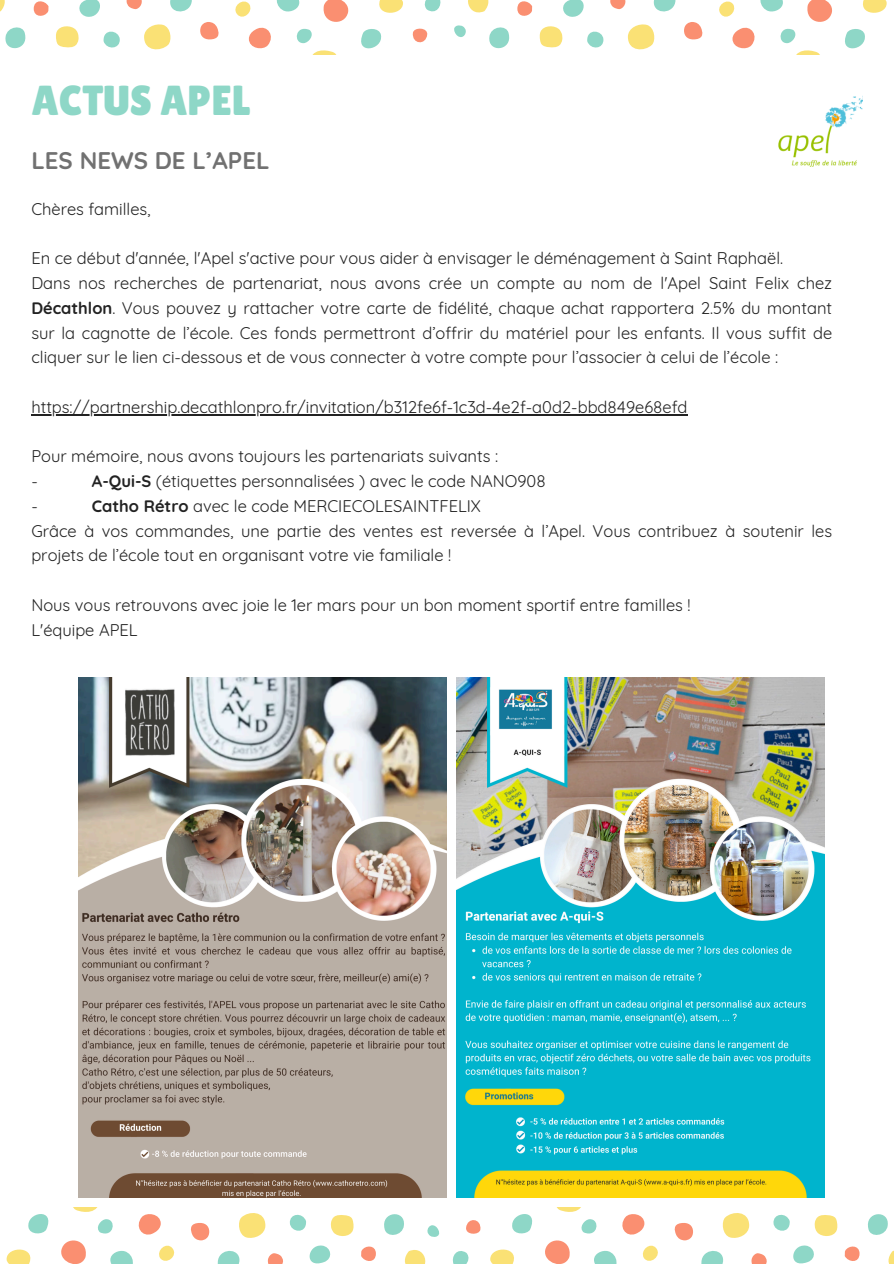
<style>
.page{position:relative;width:894px;height:1264px;background:#fff}
.page>*{position:absolute;margin:0;border:0;box-sizing:border-box;transform-origin:0 0}
.t1{font:42px "Lilita One";color:#8ed7c7}
.t2{font:700 24px "Quicksand";color:#717171}
.t3{font:16.5px/24.8px "Quicksand";color:#222;text-align:justify}
.s1{font-weight:700}
</style>
<div class="page">
<svg style="left:424px;top:0;width:17px;height:12px"></svg>
<svg style="left:79px;top:0;width:21px;height:17px"></svg>
<svg style="left:170px;top:0;width:22px;height:12px"></svg>
<svg style="left:103px;top:31px;width:17px;height:17px"></svg>
<svg style="left:126px;top:0;width:16px;height:9px"></svg>
<svg style="left:412px;top:28px;width:16px;height:15px"></svg>
<svg style="left:200px;top:22px;width:19px;height:18px"></svg>
<svg style="left:56px;top:26px;width:23px;height:22px"></svg>
<svg style="left:235px;top:0;width:168px;height:55px"></svg>
<svg style="left:0;top:0;width:49px;height:49px"></svg>
<svg style="left:144px;top:24px;width:27px;height:26px"></svg>
<svg style="left:563px;top:0;width:21px;height:17px"></svg>
<svg style="left:653px;top:0;width:23px;height:12px"></svg>
<svg style="left:587px;top:31px;width:16px;height:17px"></svg>
<svg style="left:610px;top:0;width:15px;height:9px"></svg>
<svg style="left:684px;top:22px;width:19px;height:18px"></svg>
<svg style="left:539px;top:26px;width:23px;height:22px"></svg>
<svg style="left:719px;top:0;width:167px;height:55px"></svg>
<svg style="left:454px;top:0;width:78px;height:49px"></svg>
<svg style="left:627px;top:24px;width:28px;height:26px"></svg>
<svg style="left:452px;top:1251px;width:17px;height:12px"></svg>
<svg style="left:793px;top:1245px;width:21px;height:18px"></svg>
<svg style="left:701px;top:1251px;width:23px;height:12px"></svg>
<svg style="left:773px;top:1214px;width:17px;height:17px"></svg>
<svg style="left:751px;top:1253px;width:16px;height:10px"></svg>
<svg style="left:466px;top:1220px;width:15px;height:14px"></svg>
<svg style="left:674px;top:1223px;width:18px;height:17px"></svg>
<svg style="left:814px;top:1215px;width:23px;height:21px"></svg>
<svg style="left:490px;top:1207px;width:168px;height:56px"></svg>
<svg style="left:844px;top:1214px;width:49px;height:49px"></svg>
<svg style="left:722px;top:1213px;width:27px;height:25px"></svg>
<svg style="left:309px;top:1245px;width:22px;height:18px"></svg>
<svg style="left:217px;top:1251px;width:23px;height:12px"></svg>
<svg style="left:289px;top:1214px;width:17px;height:17px"></svg>
<svg style="left:267px;top:1253px;width:16px;height:10px"></svg>
<svg style="left:191px;top:1223px;width:18px;height:17px"></svg>
<svg style="left:330px;top:1215px;width:24px;height:21px"></svg>
<svg style="left:6px;top:1207px;width:169px;height:56px"></svg>
<svg style="left:361px;top:1214px;width:79px;height:49px"></svg>
<svg style="left:239px;top:1213px;width:26px;height:25px"></svg>
<hr style="left:31px;top:414px;width:656px;height:1px;background:#222">
<img style="left:778px;top:96px;width:84px;height:71px">
<img style="left:78px;top:677px;width:368px;height:520px">
<img style="left:456px;top:677px;width:368px;height:520px">
<p class="t1" style="left:31px;top:76px;width:220px">ACTUS APEL</p>
<p class="t2" style="left:31px;top:145px;width:239px">LES NEWS DE L’APEL</p>
<p class="t3" style="left:31px;top:196px;width:121px">Chères familles,</p>
<h1 class="t3" style="left:31px;top:246px;width:753px">En ce début d'année, l'Apel s'active pour vous aider à envisager le déménagement à Saint Raphaël.</h1>
<p class="t3" style="left:31px;top:270px;width:802px">Dans nos recherches de partenariat, nous avons crée un compte au nom de l'Apel Saint Felix chez <span class="s1">Décathlon</span>. Vous pouvez y rattacher votre carte de fidélité, chaque achat rapportera 2.5% du montant sur la cagnotte de l’école. Ces fonds permettront d’offrir du matériel pour les enfants. Il vous suffit de cliquer sur le lien ci-dessous et de vous connecter à votre compte pour l’associer à celui de l’école :</p>
<h2 class="t3" style="left:31px;top:394px;width:657px">https://partnership.decathlonpro.fr/invitation/b312fe6f-1c3d-4e2f-a0d2-bbd849e68efd</h2>
<p class="t3" style="left:31px;top:444px;width:468px">Pour mémoire, nous avons toujours les partenariats suivants :</p>
<p class="t3" style="left:31px;top:468px;width:8px">-</p>
<p class="t3" style="left:92px;top:468px;width:455px"><span class="s1">A-Qui-S</span> (étiquettes personnalisées ) avec le code NANO908</p>
<p class="t3" style="left:31px;top:493px;width:8px">-</p>
<p class="t3" style="left:92px;top:493px;width:390px"><span class="s1">Catho Rétro</span> avec le code MERCIECOLESAINTFELIX</p>
<p class="t3" style="left:31px;top:518px;width:802px">Grâce à vos commandes, une partie des ventes est reversée à l’Apel. Vous contribuez à soutenir les projets de l’école tout en organisant votre vie familiale !</p>
<p class="t3" style="left:31px;top:592px;width:660px">Nous vous retrouvons avec joie le 1er mars pour un bon moment sportif entre familles !</p>
<p class="t3" style="left:31px;top:617px;width:108px">L'équipe APEL</p>
</div>
